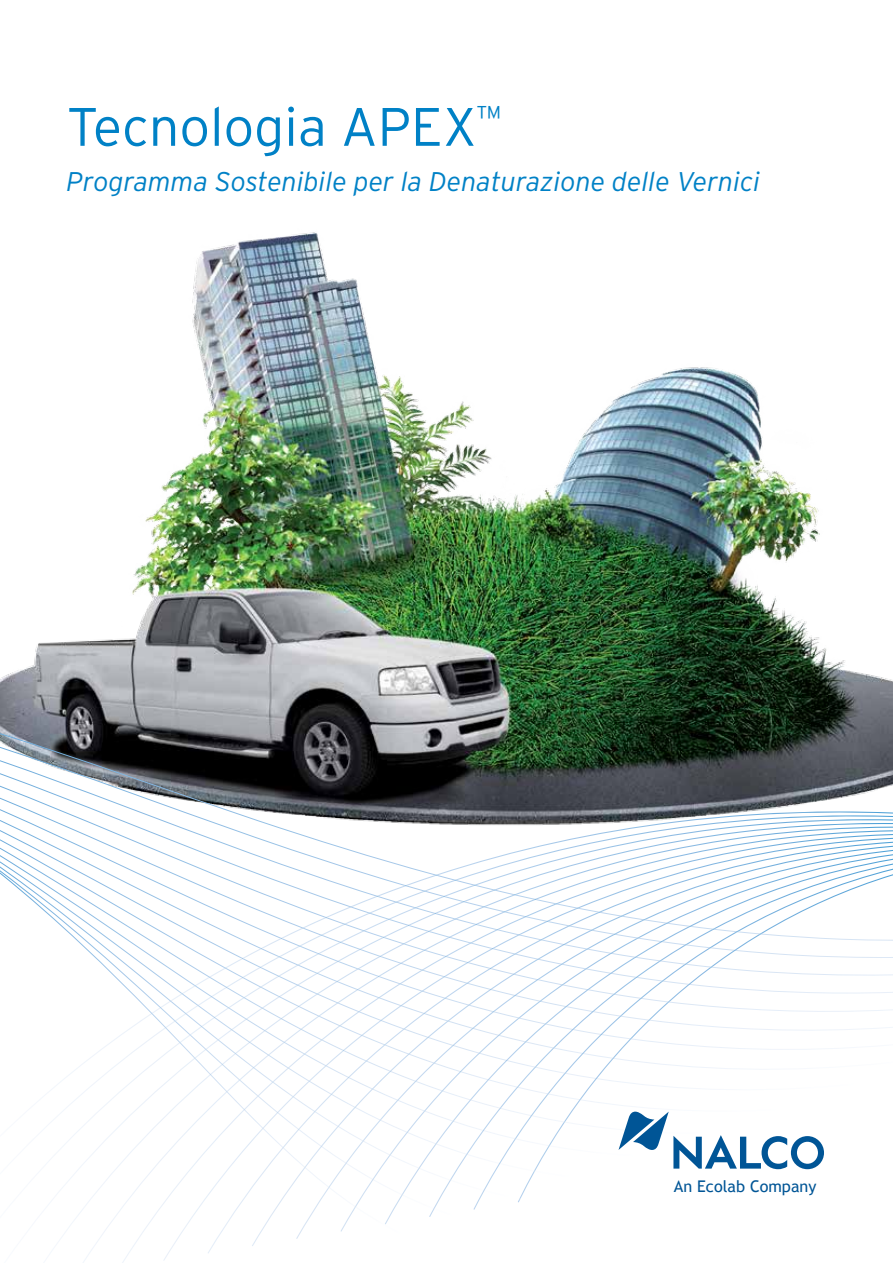
<style>
.page{position:relative;width:893px;height:1263px;background:#fff}
.page>*{position:absolute;margin:0;border:0;box-sizing:border-box;transform-origin:0 0}
.t1{font:300 54px "Interstate";color:#0081c6}
.t2{font:italic 300 27px "Interstate";color:#0081c6}
.t3{font:16.05px "Trebuchet MS";color:#005596}
</style>
<div class="page">
<img style="left:0;top:232px;width:893px;height:501px">
<svg style="left:0;top:733px;width:893px;height:27px;background:#3a443f"></svg>
<svg style="left:0;top:760px;width:893px;height:51px"></svg>
<svg style="left:0;top:811px;width:893px;height:452px"></svg>
<h1 class="t1" style="left:67px;top:96px;width:436px">Tecnologia APEX<sup>™</sup></h1>
<p class="t2" style="left:67px;top:166px;width:695px">Programma Sostenibile per la Denaturazione delle Vernici</p>
<p class="t3" style="left:674px;top:1177px;width:144px">An Ecolab Company</p>
</div>
